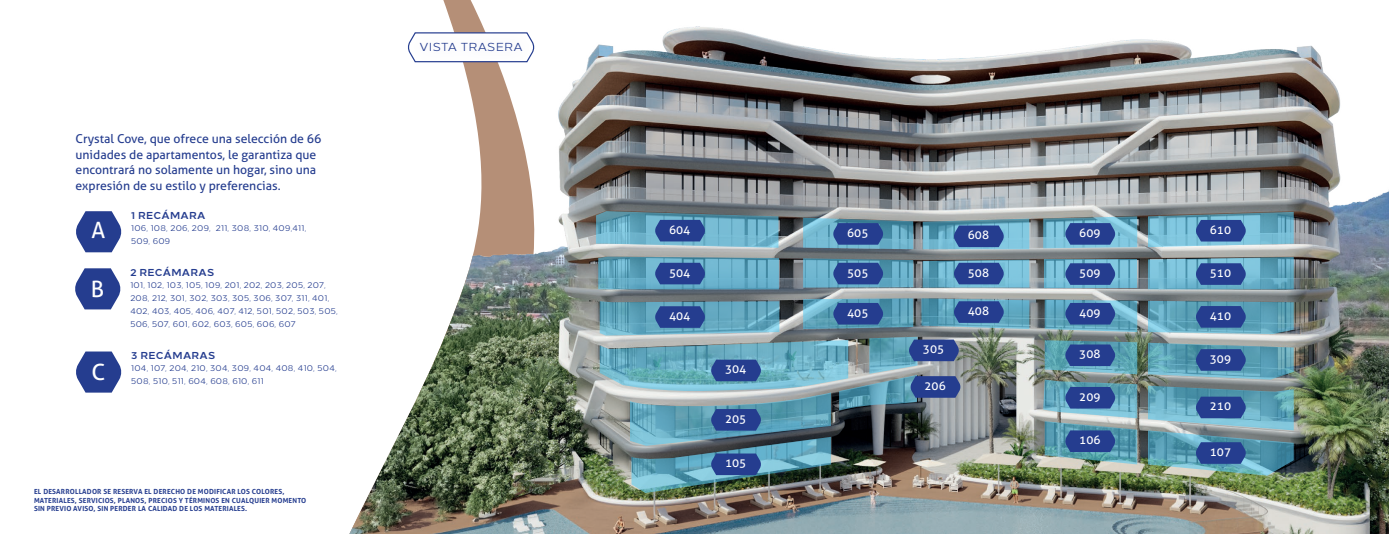
<style>
.page{position:relative;width:1389px;height:534px;background:#fff}
.page>*{position:absolute;margin:0;border:0;box-sizing:border-box;transform-origin:0 0}
.t1{font:22.4px "Aller";color:#fff}
.t2{font:12.25px/15.8px "Aller";color:#253d8f}
.t3{font:11.81px "Aller";color:#fff}
.t4{font:11.55px "Loew";letter-spacing:.03em;color:#253d8f}
.t5{font:700 10.06px "Loew";letter-spacing:.03em;color:#253d8f}
.t6{font:8.4px/13px "Loew";letter-spacing:.03em;color:#253d8f}
.t7{font:700 7px/8.4px "Aller";letter-spacing:.025em;color:#253d8f}
</style>
<div class="page">
<img style="left:350px;top:373px;width:79px;height:160px">
<img style="left:429px;top:0;width:960px;height:533px">
<div style="left:405px;top:27px;width:131px;height:40px;background:#253d8f;opacity:.2"></div>
<svg style="left:1045px;top:259px;width:92px;height:28px"></svg>
<svg style="left:1148px;top:212px;width:146px;height:35px;background:#77b2c7"></svg>
<div style="left:1199px;top:214px;width:43px;height:32px;background:#253d8f;opacity:.2"></div>
<svg style="left:1148px;top:257px;width:146px;height:32px;background:#68aac3"></svg>
<div style="left:1200px;top:257px;width:42px;height:32px;background:#253d8f;opacity:.2"></div>
<svg style="left:1148px;top:300px;width:146px;height:34px;background:#62a1b6"></svg>
<div style="left:1200px;top:300px;width:42px;height:32px;background:#253d8f;opacity:.2"></div>
<svg style="left:1148px;top:342px;width:146px;height:37px;background:#68a1b2"></svg>
<div style="left:1200px;top:343px;width:42px;height:32px;background:#253d8f;opacity:.2"></div>
<img style="left:1148px;top:385px;width:146px;height:90px">
<div style="left:1200px;top:436px;width:42px;height:32px;background:#253d8f;opacity:.2"></div>
<svg style="left:1043px;top:216px;width:94px;height:32px;background:#77b4cb"></svg>
<div style="left:1068px;top:217px;width:44px;height:32px;background:#253d8f;opacity:.2"></div>
<svg style="left:1065px;top:263px;width:50px;height:21px"></svg>
<div style="left:1069px;top:257px;width:43px;height:32px;background:#253d8f;opacity:.2"></div>
<svg style="left:1045px;top:299px;width:92px;height:33px;background:#6aa8be"></svg>
<div style="left:1069px;top:297px;width:43px;height:32px;background:#253d8f;opacity:.2"></div>
<div style="left:1069px;top:338px;width:43px;height:32px;background:#686f70"></div>
<svg style="left:1043px;top:340px;width:94px;height:124px;background:#6591a9"></svg>
<div style="left:1070px;top:424px;width:42px;height:32px;background:#253d8f;opacity:.2"></div>
<svg style="left:923px;top:218px;width:106px;height:31px;background:#70aec5"></svg>
<div style="left:957px;top:219px;width:43px;height:32px;background:#253d8f;opacity:.2"></div>
<svg style="left:923px;top:259px;width:106px;height:28px;background:#69aac4"></svg>
<div style="left:958px;top:256px;width:42px;height:33px;background:#253d8f;opacity:.2"></div>
<div style="left:958px;top:295px;width:42px;height:32px;background:#aeafab"></div>
<svg style="left:803px;top:217px;width:110px;height:32px;background:#69a6bd"></svg>
<div style="left:836px;top:217px;width:43px;height:32px;background:#253d8f;opacity:.2"></div>
<svg style="left:803px;top:258px;width:110px;height:29px;background:#61a3be"></svg>
<div style="left:837px;top:257px;width:42px;height:32px;background:#253d8f;opacity:.2"></div>
<div style="left:837px;top:297px;width:42px;height:32px;background:#b0b2b0"></div>
<svg style="left:596px;top:211px;width:182px;height:36px;background:#6fa9be"></svg>
<div style="left:658px;top:213px;width:43px;height:32px;background:#253d8f;opacity:.2"></div>
<svg style="left:598px;top:256px;width:181px;height:33px;background:#66a8c1"></svg>
<div style="left:659px;top:257px;width:42px;height:32px;background:#253d8f;opacity:.2"></div>
<img style="left:600px;top:298px;width:429px;height:194px">
<div style="left:715px;top:447px;width:42px;height:32px;background:#253d8f;opacity:.2"></div>
<div style="left:71px;top:200px;width:55px;height:59px;background:#253d8f;opacity:.2"></div>
<div style="left:70px;top:258px;width:55px;height:60px;background:#253d8f;opacity:.2"></div>
<div style="left:70px;top:341px;width:55px;height:61px;background:#253d8f;opacity:.2"></div>
<p class="t2" style="left:76px;top:130px;width:248px">Crystal Cove, que ofrece una selección de 66 unidades de apartamentos, le garantiza que encontrará no solamente un hogar, sino una expresión de su estilo y preferencias.</p>
<p class="t1" style="left:92px;top:216px;width:15px">A</p>
<p class="t5" style="left:131px;top:207px;width:76px">1 RECÁMARA</p>
<p class="t6" style="left:131px;top:221px;width:177px">106, 108, 206, 209, 211, 308, 310, 409,411,<br>509, 609</p>
<p class="t6" style="left:130px;top:278px;width:209px">101, 102, 103, 105, 109, 201, 202, 203, 205, 207, 208, 212, 301, 302, 303, 305, 306, 307, 311, 401, 402, 403, 405, 406, 407, 412, 501, 502, 503, 505, 506, 507, 601, 602, 603, 605, 606, 607</p>
<p class="t6" style="left:131px;top:361px;width:207px">104, 107, 204, 210, 304, 309, 404, 408, 410, 504,<br>508, 510, 511, 604, 608, 610, 611</p>
<p class="t5" style="left:130px;top:264px;width:85px">2 RECÁMARAS</p>
<p class="t1" style="left:91px;top:275px;width:15px">B</p>
<p class="t5" style="left:131px;top:347px;width:85px">3 RECÁMARAS</p>
<p class="t1" style="left:92px;top:358px;width:15px">C</p>
<p class="t7" style="left:34px;top:487px;width:274px">EL DESARROLLADOR SE RESERVA EL DERECHO DE MODIFICAR LOS COLORES,<br>MATERIALES, SERVICIOS, PLANOS, PRECIOS Y TÉRMINOS EN CUALQUIER MOMENTO<br>SIN PREVIO AVISO, SIN PERDER LA CALIDAD DE LOS MATERIALES.</p>
<p class="t4" style="left:419px;top:38px;width:105px">VISTA TRASERA</p>
<p class="t3" style="left:669px;top:222px;width:23px">604</p>
<p class="t3" style="left:669px;top:265px;width:23px">504</p>
<p class="t3" style="left:669px;top:308px;width:23px">404</p>
<p class="t3" style="left:725px;top:362px;width:23px">304</p>
<p class="t3" style="left:725px;top:411px;width:23px">205</p>
<p class="t3" style="left:725px;top:455px;width:23px">105</p>
<p class="t3" style="left:847px;top:225px;width:23px">605</p>
<p class="t3" style="left:847px;top:265px;width:23px">505</p>
<p class="t3" style="left:847px;top:305px;width:23px">405</p>
<p class="t3" style="left:923px;top:342px;width:23px">305</p>
<p class="t3" style="left:925px;top:378px;width:23px">206</p>
<p class="t3" style="left:968px;top:228px;width:23px">608</p>
<p class="t3" style="left:968px;top:265px;width:23px">508</p>
<p class="t3" style="left:968px;top:303px;width:23px">408</p>
<p class="t3" style="left:1079px;top:225px;width:23px">609</p>
<p class="t3" style="left:1079px;top:265px;width:23px">509</p>
<p class="t3" style="left:1079px;top:305px;width:23px">409</p>
<p class="t3" style="left:1079px;top:346px;width:23px">308</p>
<p class="t3" style="left:1079px;top:389px;width:23px">209</p>
<p class="t3" style="left:1079px;top:432px;width:23px">106</p>
<p class="t3" style="left:1210px;top:222px;width:23px">610</p>
<p class="t3" style="left:1210px;top:265px;width:23px">510</p>
<p class="t3" style="left:1210px;top:308px;width:23px">410</p>
<p class="t3" style="left:1210px;top:351px;width:23px">309</p>
<p class="t3" style="left:1210px;top:399px;width:23px">210</p>
<p class="t3" style="left:1210px;top:444px;width:23px">107</p>
</div>
